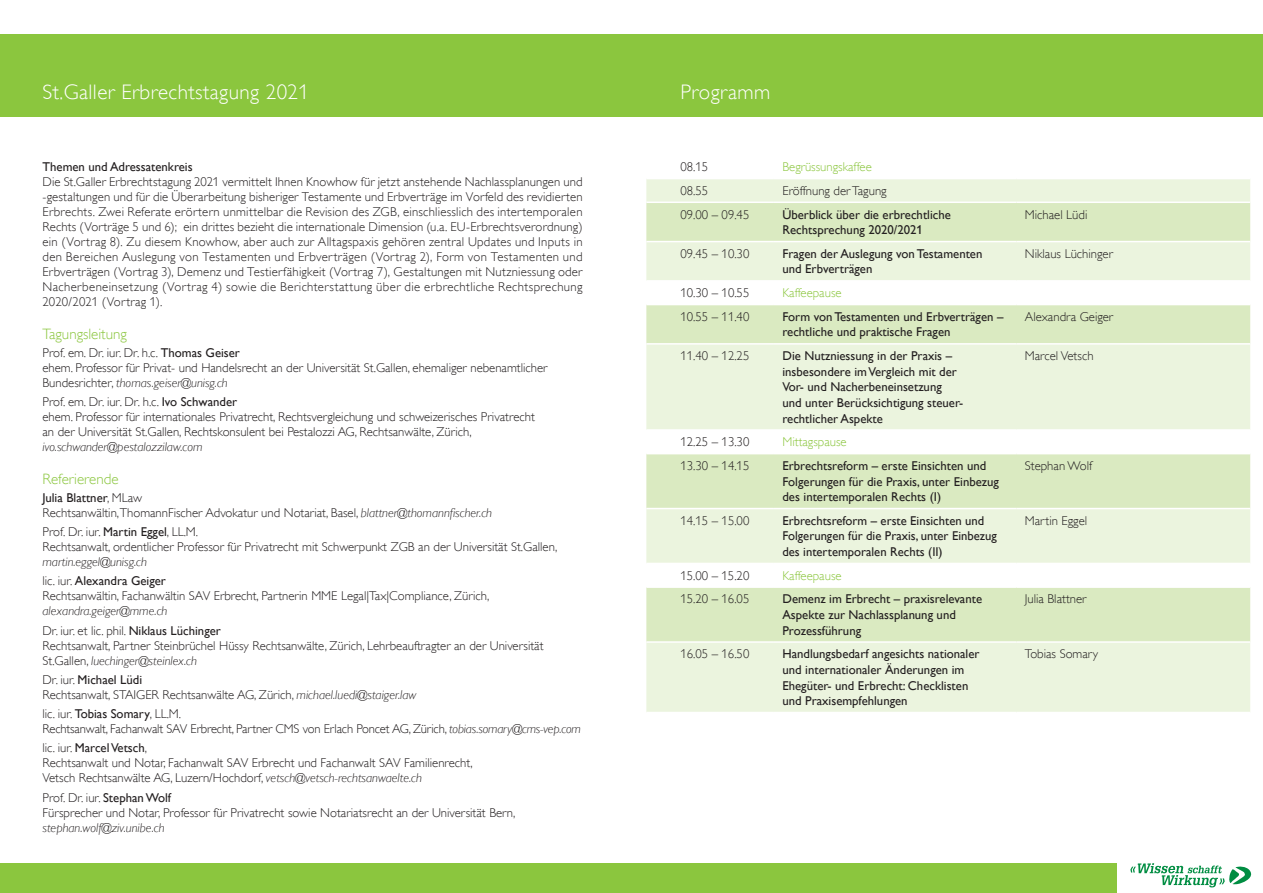
<style>
.page{position:relative;width:1263px;height:893px;background:#fff}
.page>*{position:absolute;margin:0;border:0;box-sizing:border-box;transform-origin:0 0}
.t1{font:300 21px "Gill Alt One";letter-spacing:.02em;color:#fff}
.t2{font:300 15px "Gill Alt One";color:#8bc63e}
.t3{font:300 12.75px/15px "Gill Alt One";color:#231f20}
.t4{font:12.75px/15.6px "Gill Alt One";color:#231f20}
.t5{font:italic 300 12.75px/19.2px "Gill Alt One";color:#231f20}
.t6{font:300 12.75px "Gill Alt One";color:#8bc63e}
.s1{font-weight:400}
.s2{font-style:italic}
.s3{font-style:normal}
.s4{font-weight:400;font-style:normal}
</style>
<div class="page">
<div style="left:0;top:863px;width:1116px;height:30px;background:#8bc63e"></div>
<div style="left:0;top:34px;width:1263px;height:83px;background:#8bc63e"></div>
<svg style="left:1130px;top:863px;width:121px;height:24px"></svg>
<svg style="left:646px;top:179px;width:604px;height:533px;background:#eef5e3"></svg>
<div style="left:646px;top:203px;width:604px;height:38px;background:#daeac1"></div>
<svg style="left:646px;top:305px;width:604px;height:336px;background:#e6f1d5"></svg>
<hr style="left:646px;top:202px;width:128px;height:1px;background:#fff">
<hr style="left:774px;top:202px;width:242px;height:1px;background:#fff">
<hr style="left:1016px;top:202px;width:234px;height:1px;background:#fff">
<hr style="left:646px;top:241px;width:128px;height:1px;background:#fff">
<hr style="left:774px;top:241px;width:242px;height:1px;background:#fff">
<hr style="left:1016px;top:241px;width:234px;height:1px;background:#fff">
<hr style="left:646px;top:280px;width:128px;height:2px;background:#fff">
<hr style="left:774px;top:280px;width:242px;height:2px;background:#fff">
<hr style="left:1016px;top:280px;width:234px;height:2px;background:#fff">
<hr style="left:646px;top:304px;width:128px;height:1px;background:#fff">
<hr style="left:774px;top:304px;width:242px;height:1px;background:#fff">
<hr style="left:1016px;top:304px;width:234px;height:1px;background:#fff">
<hr style="left:646px;top:343px;width:128px;height:2px;background:#fff">
<hr style="left:774px;top:343px;width:242px;height:2px;background:#fff">
<hr style="left:1016px;top:343px;width:234px;height:2px;background:#fff">
<hr style="left:646px;top:429px;width:128px;height:2px;background:#fff">
<hr style="left:774px;top:429px;width:242px;height:2px;background:#fff">
<hr style="left:1016px;top:429px;width:234px;height:2px;background:#fff">
<hr style="left:646px;top:453px;width:128px;height:1px;background:#fff">
<hr style="left:774px;top:453px;width:242px;height:1px;background:#fff">
<hr style="left:1016px;top:453px;width:234px;height:1px;background:#fff">
<hr style="left:646px;top:508px;width:128px;height:1px;background:#fff">
<hr style="left:774px;top:508px;width:242px;height:1px;background:#fff">
<hr style="left:1016px;top:508px;width:234px;height:1px;background:#fff">
<hr style="left:646px;top:563px;width:128px;height:1px;background:#fff">
<hr style="left:774px;top:563px;width:242px;height:1px;background:#fff">
<hr style="left:1016px;top:563px;width:234px;height:1px;background:#fff">
<hr style="left:646px;top:586px;width:128px;height:2px;background:#fff">
<hr style="left:774px;top:586px;width:242px;height:2px;background:#fff">
<hr style="left:1016px;top:586px;width:234px;height:2px;background:#fff">
<hr style="left:646px;top:641px;width:128px;height:2px;background:#fff">
<hr style="left:774px;top:641px;width:242px;height:2px;background:#fff">
<hr style="left:1016px;top:641px;width:234px;height:2px;background:#fff">
<h1 class="t1" style="left:43px;top:79px;width:268px">St.Galler Erbrechtstagung 2021</h1>
<p class="t4" style="left:43px;top:159px;width:152px">Themen und Adressatenkreis</p>
<p class="t3" style="left:43px;top:174px;width:542px;text-align:justify">Die St.Galler Erbrechtstagung 2021 vermittelt Ihnen Knowhow für jetzt anstehende Nachlassplanungen und -gestaltungen und für die Überarbeitung bisheriger Testamente und Erbverträge im Vorfeld des revidierten Erbrechts. Zwei Referate erörtern unmittelbar die Revision des ZGB, einschliesslich des intertemporalen Rechts (Vorträge 5 und 6); ein drittes bezieht die internationale Dimension (u.a. EU-Erbrechtsverordnung) ein (Vortrag 8). Zu diesem Knowhow, aber auch zur Alltagspaxis gehören zentral Updates und Inputs in den Bereichen Auslegung von Testamenten und Erbverträgen (Vortrag 2), Form von Testamenten und Erbverträgen (Vortrag 3), Demenz und Testierfähigkeit (Vortrag 7), Gestaltungen mit Nutzniessung oder Nacherbeneinsetzung (Vortrag 4) sowie die Berichterstattung über die erbrechtliche Rechtsprechung 2020/2021 (Vortrag 1).</p>
<p class="t2" style="left:43px;top:325px;width:86px">Tagungsleitung</p>
<p class="t3" style="left:43px;top:345px;width:506px">Prof. em. Dr. iur. Dr. h.c. <span class="s1">Thomas Geiser<br></span>ehem. Professor für Privat- und Handelsrecht an der Universität St.Gallen, ehemaliger nebenamtlicher<br>Bundesrichter, <span class="s2">thomas.geiser@unisg.ch</span></p>
<p class="t3" style="left:43px;top:394px;width:494px">Prof. em. Dr. iur. Dr. h.c. <span class="s1">Ivo Schwander<br></span>ehem. Professor für internationales Privatrecht, Rechtsvergleichung und schweizerisches Privatrecht an der Universität St.Gallen, Rechtskonsulent bei Pestalozzi AG, Rechtsanwälte, Zürich,</p>
<p class="t5" style="left:43px;top:437px;width:162px">ivo.schwander@pestalozzilaw.com</p>
<p class="t2" style="left:43px;top:470px;width:78px">Referierende</p>
<p class="t3" style="left:43px;top:490px;width:451px"><span class="s1">Julia Blattner</span>, MLaw<br>Rechtsanwältin,ThomannFischer Advokatur und Notariat, Basel, <span class="s2">blattner@thomannfischer.ch</span></p>
<p class="t3" style="left:43px;top:524px;width:516px">Prof. Dr. iur. <span class="s1">Martin Eggel</span>, LL.M.<br>Rechtsanwalt, ordentlicher Professor für Privatrecht mit Schwerpunkt ZGB an der Universität St.Gallen,</p>
<p class="t5" style="left:43px;top:552px;width:125px">martin.eggel@unisg.ch<br><span class="s3">lic. iur.</span> <span class="s4">Alexandra Geiger</span></p>
<p class="t3" style="left:43px;top:588px;width:448px">Rechtsanwältin, Fachanwältin SAV Erbrecht, Partnerin MME Legal|Tax|Compliance, Zürich,</p>
<p class="t5" style="left:43px;top:601px;width:180px">alexandra.geiger@mme.ch<br><span class="s3">Dr. iur. et lic. phil.</span> <span class="s4">Niklaus Lüchinger</span></p>
<p class="t3" style="left:43px;top:638px;width:502px">Rechtsanwalt, Partner Steinbrüchel Hüssy Rechtsanwälte, Zürich, Lehrbeauftragter an der Universität<br>St.Gallen, <span class="s2">luechinger@steinlex.ch</span></p>
<p class="t3" style="left:43px;top:672px;width:375px">Dr. iur. <span class="s1">Michael Lüdi<br></span>Rechtsanwalt, STAIGER Rechtsanwälte AG, Zürich, <span class="s2">michael.luedi@staiger.law</span></p>
<p class="t3" style="left:43px;top:706px;width:540px">lic. iur. <span class="s1">Tobias Somary</span>, LL.M.<br>Rechtsanwalt, Fachanwalt SAV Erbrecht, Partner CMS von Erlach Poncet AG, Zürich, <span class="s2">tobias.somary@cms-vep.com</span></p>
<p class="t3" style="left:43px;top:740px;width:432px">lic. iur. <span class="s1">Marcel Vetsch</span>,<br>Rechtsanwalt und Notar, Fachanwalt SAV Erbrecht und Fachanwalt SAV Familienrecht,<br>Vetsch Rechtsanwälte AG, Luzern/Hochdorf, <span class="s2">vetsch@vetsch-rechtsanwaelte.ch</span></p>
<p class="t3" style="left:43px;top:790px;width:474px">Prof. Dr. iur. <span class="s1">Stephan Wolf<br></span>Fürsprecher und Notar, Professor für Privatrecht sowie Notariatsrecht an der Universität Bern,</p>
<p class="t5" style="left:43px;top:818px;width:124px">stephan.wolf@ziv.unibe.ch</p>
<h1 class="t1" style="left:680px;top:79px;width:91px">Programm</h1>
<p class="t3" style="left:680px;top:159px;width:29px">08.15</p>
<p class="t6" style="left:782px;top:159px;width:91px">Begrüssungskaffee</p>
<p class="t3" style="left:680px;top:183px;width:29px">08.55</p>
<p class="t3" style="left:782px;top:183px;width:106px">Eröffnung der Tagung</p>
<p class="t3" style="left:680px;top:207px;width:70px">09.00 – 09.45</p>
<p class="t4" style="left:782px;top:206px;width:170px">Überblick über die erbrechtliche<br>Rechtsprechung 2020/2021</p>
<p class="t3" style="left:1025px;top:207px;width:64px">Michael Lüdi</p>
<p class="t3" style="left:680px;top:246px;width:70px">09.45 – 10.30</p>
<p class="t4" style="left:782px;top:246px;width:201px">Fragen der Auslegung von Testamenten und Erbverträgen</p>
<p class="t3" style="left:1025px;top:246px;width:90px">Niklaus Lüchinger</p>
<p class="t3" style="left:680px;top:285px;width:70px">10.30 – 10.55</p>
<p class="t6" style="left:782px;top:285px;width:61px">Kaffeepause</p>
<p class="t3" style="left:680px;top:309px;width:70px">10.55 – 11.40</p>
<p class="t4" style="left:782px;top:309px;width:222px">Form von Testamenten und Erbverträgen – rechtliche und praktische Fragen</p>
<p class="t3" style="left:1025px;top:309px;width:90px">Alexandra Geiger</p>
<p class="t3" style="left:680px;top:348px;width:70px">11.40 – 12.25</p>
<p class="t4" style="left:782px;top:348px;width:182px">Die Nutzniessung in der Praxis – insbesondere im Vergleich mit der<br>Vor- und Nacherbeneinsetzung und unter Berücksichtigung steuer&shy;rechtlicher Aspekte</p>
<p class="t3" style="left:1025px;top:348px;width:70px">Marcel Vetsch</p>
<p class="t3" style="left:680px;top:434px;width:70px">12.25 – 13.30</p>
<p class="t6" style="left:782px;top:435px;width:66px">Mittagspause</p>
<p class="t3" style="left:680px;top:458px;width:70px">13.30 – 14.15</p>
<p class="t4" style="left:782px;top:458px;width:218px">Erbrechtsreform – erste Einsichten und<br>Folgerungen für die Praxis, unter Einbezug des intertemporalen Rechts (I)</p>
<p class="t3" style="left:1025px;top:458px;width:69px">Stephan Wolf</p>
<p class="t3" style="left:680px;top:513px;width:70px">14.15 – 15.00</p>
<p class="t4" style="left:782px;top:513px;width:216px">Erbrechtsreform – erste Einsichten und<br>Folgerungen für die Praxis, unter Einbezug des intertemporalen Rechts (II)</p>
<p class="t3" style="left:1025px;top:513px;width:64px">Martin Eggel</p>
<p class="t3" style="left:680px;top:568px;width:70px">15.00 – 15.20</p>
<p class="t6" style="left:782px;top:568px;width:61px">Kaffeepause</p>
<p class="t3" style="left:680px;top:592px;width:70px">15.20 – 16.05</p>
<p class="t4" style="left:782px;top:591px;width:201px">Demenz im Erbrecht – praxisrelevante<br>Aspekte zur Nachlassplanung und<br>Prozessführung</p>
<p class="t3" style="left:1025px;top:592px;width:63px">Julia Blattner</p>
<p class="t3" style="left:680px;top:646px;width:70px">16.05 – 16.50</p>
<p class="t4" style="left:782px;top:646px;width:199px">Handlungsbedarf angesichts nationaler und internationaler Änderungen im Ehegüter- und Erbrecht: Checklisten und Praxisempfehlungen</p>
<p class="t3" style="left:1025px;top:646px;width:75px">Tobias Somary</p>
</div>
